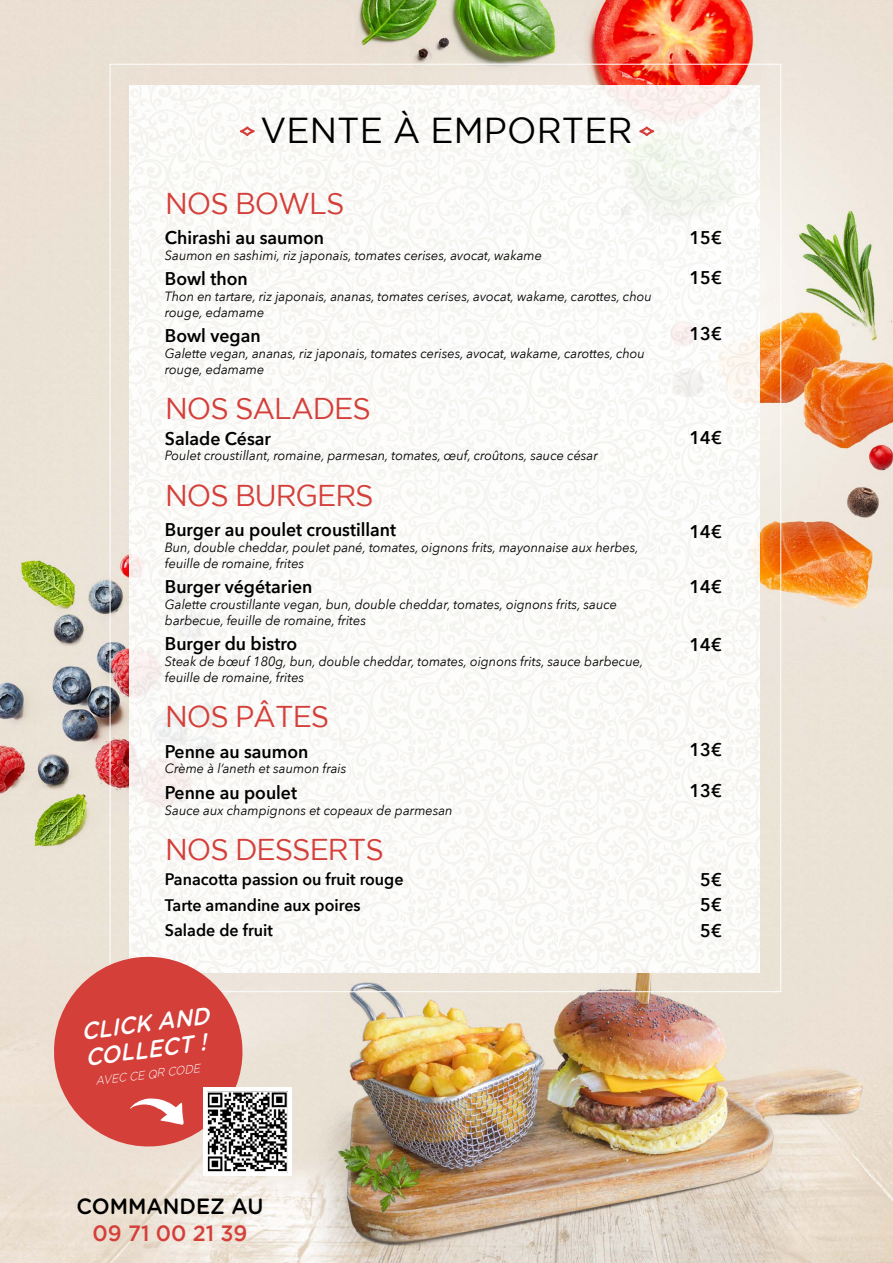
<style>
.page{position:relative;width:893px;height:1263px;background:#fff}
.page>*{position:absolute;margin:0;border:0;box-sizing:border-box;transform-origin:0 0}
.t1{font:36px "Gotham";letter-spacing:.005em;color:#000;scale:.96 1}
.t2{font:30px "Gotham";letter-spacing:-.035em;color:#d43f3a;scale:.96 1}
.t3{font:italic 500 24px/26.1px "Gotham Rounded";color:#fff;scale:.93 1}
.t4{font:500 22.05px "Gotham Rounded";color:#000;scale:.96 1}
.t5{font:500 22.05px "Gotham";color:#d43f3a;scale:.96 1}
.t6{font:600 18.3px/25.3px "Avenir Next";color:#000;scale:.96 1}
.t7{font:600 16.65px/25.3px "Avenir Next";color:#000;scale:.96 1}
.t8{font:italic 13.35px/15.9px "Avenir Next";color:#000;scale:.96 1}
.t9{font:italic 300 11.85px "Gotham Rounded";color:#fff;scale:.93 1}
</style>
<div class="page">
<img style="left:0;top:0;width:893px;height:1263px">
<div style="left:129px;top:85px;width:631px;height:888px;background:#fbfbf9"></div>
<svg style="left:48px;top:951px;width:200px;height:201px;background:#db6e68"></svg>
<div style="left:203px;top:1087px;width:89px;height:89px;background:#fff"></div>
<img style="left:209px;top:1093px;width:77px;height:77px">
<div style="left:207px;top:1091px;width:81px;height:81px;border:1px solid #fff"></div>
<svg style="left:639px;top:126px;width:15px;height:10px"></svg>
<svg style="left:240px;top:126px;width:15px;height:10px"></svg>
<h1 class="t1" style="left:260px;top:110px;width:389px">VENTE À EMPORTER</h1>
<h2 class="t2" style="left:165px;top:186px;width:188px">NOS BOWLS</h2>
<h3 class="t6" style="left:165px;top:224px;width:167px">Chirashi au saumon</h3>
<p class="t8" style="left:165px;top:246px;width:394px">Saumon en sashimi, riz japonais, tomates cerises, avocat, wakame</p>
<h3 class="t6" style="left:165px;top:265px;width:88px">Bowl thon</h3>
<p class="t8" style="left:165px;top:287px;width:509px">Thon en tartare, riz japonais, ananas, tomates cerises, avocat, wakame, carottes, chou rouge, edamame</p>
<h3 class="t6" style="left:165px;top:322px;width:101px">Bowl vegan</h3>
<p class="t8" style="left:165px;top:344px;width:502px">Galette vegan, ananas, riz japonais, tomates cerises, avocat, wakame, carottes, chou rouge, edamame</p>
<h2 class="t2" style="left:165px;top:392px;width:216px">NOS SALADES</h2>
<h3 class="t6" style="left:165px;top:425px;width:112px">Salade César</h3>
<p class="t8" style="left:165px;top:447px;width:452px">Poulet croustillant, romaine, parmesan, tomates, œuf, croûtons, sauce césar</p>
<h2 class="t2" style="left:165px;top:479px;width:219px">NOS BURGERS</h2>
<h3 class="t6" style="left:165px;top:516px;width:242px">Burger au poulet croustillant</h3>
<p class="t8" style="left:165px;top:539px;width:495px">Bun, double cheddar, poulet pané, tomates, oignons frits, mayonnaise aux herbes, feuille de romaine, frites</p>
<h3 class="t6" style="left:165px;top:573px;width:155px">Burger végétarien</h3>
<p class="t8" style="left:165px;top:596px;width:472px">Galette croustillante vegan, bun, double cheddar, tomates, oignons frits, sauce barbecue, feuille de romaine, frites</p>
<h3 class="t6" style="left:165px;top:631px;width:139px">Burger du bistro</h3>
<p class="t8" style="left:165px;top:653px;width:500px">Steak de bœuf 180g, bun, double cheddar, tomates, oignons frits, sauce barbecue, feuille de romaine, frites</p>
<h2 class="t2" style="left:165px;top:700px;width:173px">NOS PÂTES</h2>
<h3 class="t6" style="left:165px;top:738px;width:151px">Penne au saumon</h3>
<p class="t8" style="left:165px;top:760px;width:190px">Crème à l’aneth et saumon frais</p>
<h3 class="t6" style="left:165px;top:779px;width:139px">Penne au poulet</h3>
<p class="t8" style="left:165px;top:801px;width:301px">Sauce aux champignons et copeaux de parmesan</p>
<h2 class="t2" style="left:165px;top:833px;width:229px">NOS DESSERTS</h2>
<p class="t7" style="left:165px;top:866px;width:250px">Panacotta passion ou fruit rouge<br>Tarte amandine aux poires<br>Salade de fruit</p>
<h3 class="t3" style="left:80px;top:1017px;width:140px;rotate:-7deg">CLICK AND<br>COLLECT !</h3>
<p class="t9" style="left:94px;top:1073px;width:115px;rotate:-7deg">AVEC CE QR CODE</p>
<h3 class="t6" style="left:689px;top:217px;width:35px;line-height:40.2px">15€<br>15€</h3>
<h3 class="t6" style="left:689px;top:321px;width:35px">13€</h3>
<h3 class="t6" style="left:689px;top:425px;width:35px">14€</h3>
<h3 class="t6" style="left:689px;top:518px;width:35px">14€</h3>
<h3 class="t6" style="left:689px;top:573px;width:35px">14€</h3>
<h3 class="t6" style="left:689px;top:632px;width:35px">14€</h3>
<h3 class="t6" style="left:689px;top:736px;width:35px">13€</h3>
<h3 class="t6" style="left:689px;top:778px;width:35px">13€</h3>
<h3 class="t6" style="left:700px;top:866px;width:24px;text-align:justify">5€ 5€ 5€</h3>
<h3 class="t4" style="left:76px;top:1190px;width:196px">COMMANDEZ AU</h3>
<h3 class="t5" style="left:93px;top:1220px;width:163px">09 71 00 21 39</h3>
</div>
